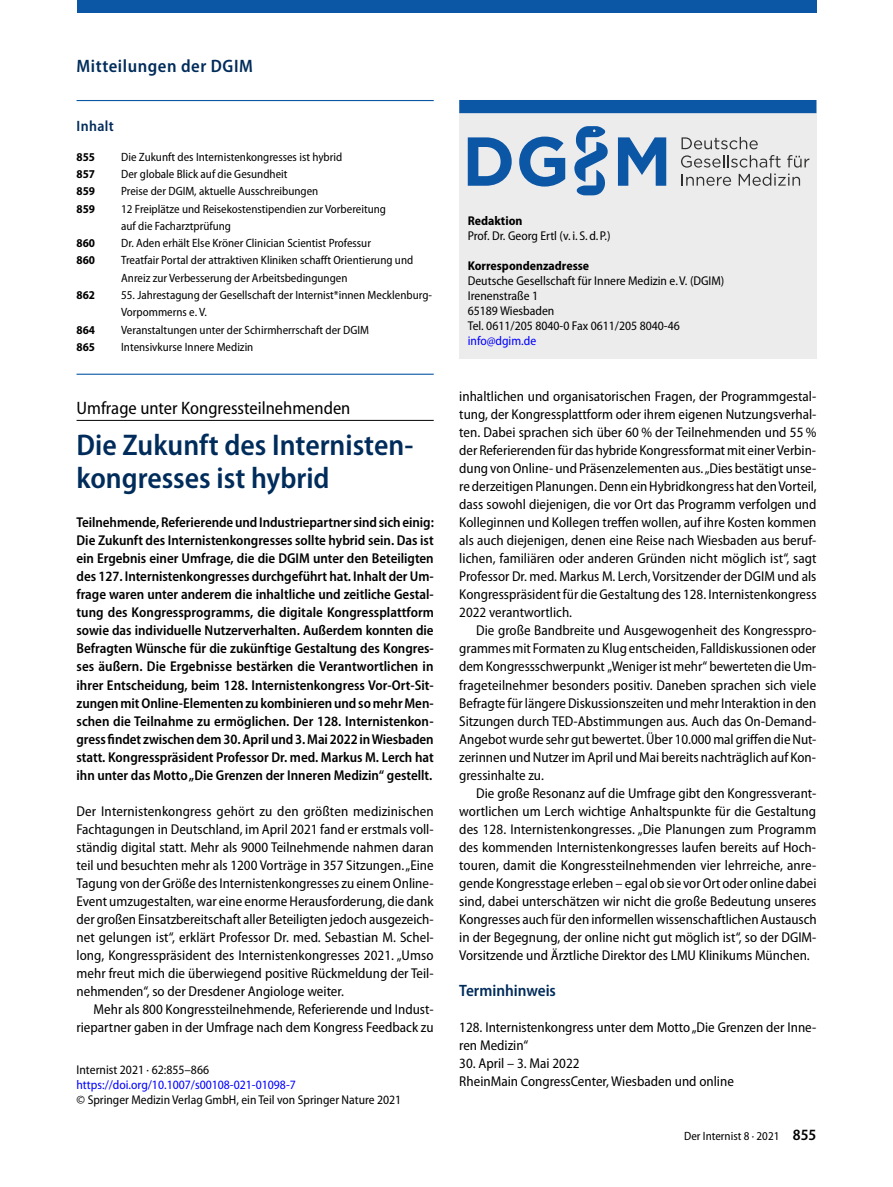
<style>
.page{position:relative;width:893px;height:1187px;background:#fff}
.page>*{position:absolute;margin:0;border:0;box-sizing:border-box;transform-origin:0 0}
.t1{font:600 semi-condensed 30px/33px "Myriad Pro";color:#002c5b}
.t2{font:semi-condensed 18px "Myriad Pro";color:#000}
.t3{font:600 semi-condensed 18px "Myriad Pro";letter-spacing:.03em;color:#002c5b}
.t4{font:600 semi-condensed 16.5px "Myriad Pro";color:#002c5b}
.t5{font:600 semi-condensed 15px "Myriad Pro";letter-spacing:.025em;color:#002c5b}
.t6{font:semi-condensed 14.25px/18px "Myriad Pro";color:#000;text-align:justify}
.t7{font:600 semi-condensed 14.25px/18px "Myriad Pro";color:#000;text-align:justify}
.t8{font:semi-condensed 12.75px/15px "Myriad Pro";color:#000}
.t9{font:semi-condensed 12.75px "Myriad Pro";color:#00f}
.t10{font:700 semi-condensed 12.75px "Myriad Pro";color:#000}
.t11{font:semi-condensed 12px/17.2px "Myriad Pro";color:#000}
.t12{font:700 semi-condensed 12px "Myriad Pro";color:#000}
.s1{font-weight:600;font-size:15.75px}
</style>
<div class="page">
<div style="left:77px;top:0;width:739px;height:13px;background:#0b56a5"></div>
<hr style="left:77px;top:420px;width:357px;height:1px;background:#000">
<hr style="left:77px;top:100px;width:357px;height:1px;background:#0b56a5">
<hr style="left:77px;top:373px;width:357px;height:2px;background:#0b56a5">
<div style="left:459px;top:100px;width:357px;height:258px;background:#ececec"></div>
<div style="left:459px;top:100px;width:357px;height:13px;background:#0b56a5"></div>
<svg style="left:574px;top:126px;width:34px;height:69px"></svg>
<svg style="left:468px;top:137px;width:44px;height:49px"></svg>
<svg style="left:519px;top:137px;width:46px;height:49px"></svg>
<svg style="left:618px;top:137px;width:48px;height:49px"></svg>
<svg style="left:681px;top:137px;width:77px;height:12px"></svg>
<svg style="left:681px;top:155px;width:128px;height:31px"></svg>
<p class="t3" style="left:77px;top:56px;width:178px">Mitteilungen der DGIM</p>
<p class="t5" style="left:77px;top:118px;width:39px">Inhalt</p>
<p class="t12" style="left:77px;top:150px;width:20px">855</p>
<p class="t11" style="left:121px;top:148px;width:223px">Die Zukunft des Internistenkongresses ist hybrid</p>
<p class="t12" style="left:77px;top:167px;width:20px">857</p>
<p class="t11" style="left:121px;top:166px;width:168px">Der globale Blick auf die Gesundheit</p>
<p class="t12" style="left:77px;top:185px;width:20px">859</p>
<p class="t11" style="left:121px;top:183px;width:199px">Preise der DGIM, aktuelle Ausschreibungen</p>
<p class="t12" style="left:77px;top:202px;width:20px">859</p>
<p class="t11" style="left:121px;top:200px;width:266px">12 Freiplätze und Reisekostenstipendien zur Vorbereitung auf die Facharztprüfung</p>
<p class="t12" style="left:77px;top:236px;width:20px">860</p>
<p class="t11" style="left:121px;top:235px;width:251px">Dr. Aden erhält Else Kröner Clinician Scientist Professur</p>
<p class="t12" style="left:77px;top:254px;width:20px">860</p>
<p class="t11" style="left:121px;top:252px;width:294px">Treatfair Portal der attraktiven Kliniken schafft Orientierung und<br>Anreiz zur Verbesserung der Arbeitsbedingungen</p>
<p class="t12" style="left:77px;top:288px;width:20px">862</p>
<p class="t11" style="left:121px;top:286px;width:312px">55. Jahrestagung der Gesellschaft der Internist*innen Mecklenburg-<br>Vorpommerns e. V.</p>
<p class="t12" style="left:77px;top:323px;width:20px">864</p>
<p class="t11" style="left:121px;top:321px;width:249px">Veranstaltungen unter der Schirmherrschaft der DGIM</p>
<p class="t12" style="left:77px;top:340px;width:20px">865</p>
<p class="t11" style="left:121px;top:338px;width:134px">Intensivkurse Innere Medizin</p>
<p class="t2" style="left:77px;top:398px;width:275px">Umfrage unter Kongressteilnehmenden</p>
<h1 class="t1" style="left:77px;top:429px;width:338px">Die Zukunft des Internisten&shy;kongresses ist hybrid</h1>
<p class="t7" style="left:77px;top:514px;width:359px">Teilnehmende, Referierende und Industriepartner sind sich einig:<br>Die Zukunft des Internistenkongresses sollte hybrid sein. Das ist ein Ergebnis einer Umfrage, die die DGIM unter den Beteiligten des 127. Internistenkongresses durchgeführt hat. Inhalt der Um&shy;frage waren unter anderem die inhaltliche und zeitliche Gestal&shy;tung des Kongressprogramms, die digitale Kongressplattform sowie das individuelle Nutzerverhalten. Außerdem konnten die Befragten Wünsche für die zukünftige Gestaltung des Kongres&shy;ses äußern. Die Ergebnisse bestärken die Verantwortlichen in ihrer Entscheidung, beim 128. Internistenkongress Vor-Ort-Sit&shy;zungen mit Online-Elementen zu kombinieren und so mehr Men&shy;schen die Teilnahme zu ermöglichen. Der 128. Internistenkon&shy;gress findet zwischen dem 30. April und 3. Mai 2022 in Wiesbaden statt. Kongresspräsident Professor Dr. med. Markus M. Lerch hat ihn unter das Motto „Die Grenzen der Inneren Medizin“ gestellt.</p>
<p class="t6" style="left:77px;top:802px;width:359px">Der Internistenkongress gehört zu den größten medizinischen Fachtagungen in Deutschland, im April 2021 fand er erstmals voll&shy;ständig digital statt. Mehr als 9000 Teilnehmende nahmen daran teil und besuchten mehr als 1200 Vorträge in 357 Sitzungen.„Eine Tagung von der Größe des Internistenkongresses zu einem Online-Event umzugestalten, war eine enorme Herausforderung, die dank der großen Einsatzbereitschaft aller Beteiligten jedoch ausgezeich&shy;net gelungen ist“, erklärt Professor Dr. med. Sebastian M. Schel&shy;long, Kongresspräsident des Internistenkongresses 2021. „Umso mehr freut mich die überwiegend positive Rückmeldung der Teil&shy;nehmenden“, so der Dresdener Angiologe weiter.</p>
<p class="t6" style="left:77px;top:1000px;width:359px;text-align:right">Mehr als 800 Kongressteilnehmende, Referierende und Indust&shy;riepartner gaben in der Umfrage nach dem Kongress Feedback zu</p>
<p class="t8" style="left:77px;top:1062px;width:134px">Internist 2021 · 62:855–866</p>
<p class="t9" style="left:77px;top:1077px;width:221px">https://doi.org/10.1007/s00108-021-01098-7</p>
<p class="t8" style="left:77px;top:1092px;width:326px">© Springer Medizin Verlag GmbH, ein Teil von Springer Nature 2021</p>
<p class="t10" style="left:468px;top:214px;width:56px">Redaktion</p>
<p class="t8" style="left:468px;top:229px;width:144px">Prof. Dr. Georg Ertl (v. i. S.d. P.)</p>
<p class="t10" style="left:468px;top:259px;width:123px">Korrespondenzadresse</p>
<p class="t8" style="left:468px;top:274px;width:258px">Deutsche Gesellschaft für Innere Medizin e.V. (DGIM)<br>Irenenstraße 1<br>65189 Wiesbaden<br>Tel. 0611/205 8040-0 Fax 0611/205 8040-46</p>
<p class="t9" style="left:468px;top:334px;width:70px">info@dgim.de</p>
<p class="t6" style="left:459px;top:388px;width:359px">inhaltlichen und organisatorischen Fragen, der Programmgestal&shy;tung, der Kongressplattform oder ihrem eigenen Nutzungsverhal&shy;ten. Dabei sprachen sich über 60 % der Teilnehmenden und 55 % der Referierenden für das hybride Kongressformat mit einer Verbin&shy;dung von Online- und Präsenzelementen aus.„Dies bestätigt unse&shy;re derzeitigen Planungen. Denn ein Hybridkongress hat den Vorteil, dass sowohl diejenigen, die vor Ort das Programm verfolgen und Kolleginnen und Kollegen treffen wollen, auf ihre Kosten kommen als auch diejenigen, denen eine Reise nach Wiesbaden aus beruf&shy;lichen, familiären oder anderen Gründen nicht möglich ist“, sagt Professor Dr. med. Markus M. Lerch, Vorsitzender der DGIM und als Kongresspräsident für die Gestaltung des 128. Internistenkongress 2022 verantwortlich.</p>
<p class="t6" style="left:459px;top:622px;width:359px;text-indent:17px">Die große Bandbreite und Ausgewogenheit des Kongresspro&shy;grammes mit Formaten zu Klug entscheiden, Falldiskussionen oder dem Kongressschwerpunkt „Weniger ist mehr“ bewerteten die Um&shy;frageteilnehmer besonders positiv. Daneben sprachen sich viele Befragte für längere Diskussionszeiten und mehr Interaktion in den Sitzungen durch TED-Abstimmungen aus. Auch das On-Demand-Angebot wurde sehr gut bewertet. Über 10.000 mal griffen die Nut&shy;zerinnen und Nutzer im April und Mai bereits nachträglich auf Kon&shy;gressinhalte zu.</p>
<p class="t6" style="left:459px;top:784px;width:359px;text-indent:17px">Die große Resonanz auf die Umfrage gibt den Kongressverant&shy;wortlichen um Lerch wichtige Anhaltspunkte für die Gestaltung des 128. Internistenkongresses. „Die Planungen zum Programm des kommenden Internistenkongresses laufen bereits auf Hoch&shy;touren, damit die Kongressteilnehmenden vier lehrreiche, anre&shy;gende Kongresstage erleben – egal ob sie vor Ort oder online dabei sind, dabei unterschätzen wir nicht die große Bedeutung unseres Kongresses auch für den informellen wissenschaftlichen Austausch in der Begegnung, der online nicht gut möglich ist“, so der DGIM-Vorsitzende und Ärztliche Direktor des LMU Klinikums München.</p>
<p class="t4" style="left:459px;top:980px;width:98px">Terminhinweis</p>
<p class="t6" style="left:459px;top:1018px;width:359px">128. Internistenkongress unter dem Motto „Die Grenzen der Inne&shy;ren Medizin“</p>
<p class="t6" style="left:459px;top:1054px;width:276px">30. April – 3. Mai 2022<br>RheinMain CongressCenter, Wiesbaden und online</p>
<p class="t11" style="left:684px;top:1127px;width:134px">Der Internist 8 · 2021 <span class="s1">855</span></p>
</div>
